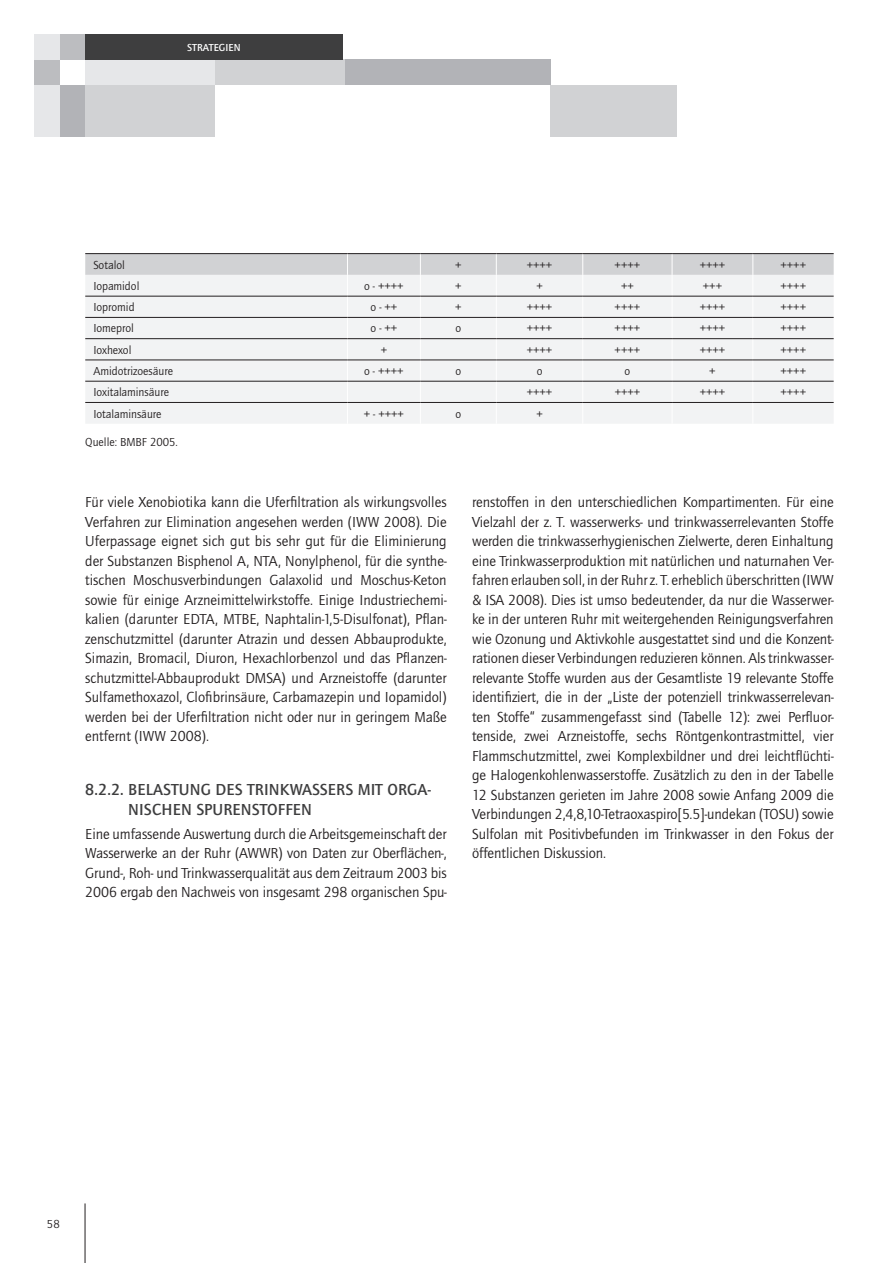
<style>
.page{position:relative;width:893px;height:1263px;background:#fff}
.page>*{position:absolute;margin:0;border:0;box-sizing:border-box;transform-origin:0 0}
.t1{font:500 16.5px "Quay Sans ITC Std";letter-spacing:.01em;color:#3e3e3f}
.t2{font:15px/19.5px "Quay Sans ITC Std";letter-spacing:-.005em;color:#231f20;text-align:justify}
.t3{font:12px "Quay Sans ITC Std";color:#231f20}
.t4{font:500 10.5px "Quay Sans ITC Std";letter-spacing:.005em;color:#fff}
</style>
<div class="page">
<hr style="left:85px;top:1203px;width:1px;height:60px;background:#231f20">
<div style="left:60px;top:85px;width:25px;height:51px;background:#b2b3b7"></div>
<div style="left:85px;top:60px;width:130px;height:25px;background:#e6e7e9"></div>
<div style="left:85px;top:85px;width:130px;height:51px;background:#d1d2d4"></div>
<div style="left:551px;top:85px;width:126px;height:51px;background:#d1d2d4"></div>
<div style="left:34px;top:60px;width:26px;height:25px;background:#bcbdc0"></div>
<div style="left:34px;top:85px;width:26px;height:51px;background:#e6e7e9"></div>
<div style="left:60px;top:34px;width:25px;height:26px;background:#bcbdc0"></div>
<div style="left:34px;top:34px;width:26px;height:26px;background:#e6e7e9"></div>
<div style="left:342px;top:60px;width:209px;height:25px;background:#b2b3b7"></div>
<div style="left:215px;top:60px;width:130px;height:25px;background:#d1d2d4"></div>
<div style="left:85px;top:34px;width:257px;height:26px;background:#3e3e3f"></div>
<svg style="left:85px;top:254px;width:749px;height:169px"></svg>
<hr style="left:85px;top:253px;width:262px;height:1px;background:#231f20">
<hr style="left:347px;top:253px;width:73px;height:1px;background:#231f20">
<hr style="left:420px;top:253px;width:76px;height:1px;background:#231f20">
<hr style="left:496px;top:253px;width:87px;height:1px;background:#231f20">
<hr style="left:583px;top:253px;width:89px;height:1px;background:#231f20">
<hr style="left:672px;top:253px;width:81px;height:1px;background:#231f20">
<hr style="left:753px;top:253px;width:81px;height:1px;background:#231f20">
<hr style="left:85px;top:296px;width:262px;height:1px;background:#231f20">
<hr style="left:347px;top:296px;width:73px;height:1px;background:#231f20">
<hr style="left:420px;top:296px;width:76px;height:1px;background:#231f20">
<hr style="left:496px;top:296px;width:87px;height:1px;background:#231f20">
<hr style="left:583px;top:296px;width:89px;height:1px;background:#231f20">
<hr style="left:672px;top:296px;width:81px;height:1px;background:#231f20">
<hr style="left:753px;top:296px;width:81px;height:1px;background:#231f20">
<hr style="left:85px;top:317px;width:262px;height:1px;background:#231f20">
<hr style="left:347px;top:317px;width:73px;height:1px;background:#231f20">
<hr style="left:420px;top:317px;width:76px;height:1px;background:#231f20">
<hr style="left:496px;top:317px;width:87px;height:1px;background:#231f20">
<hr style="left:583px;top:317px;width:89px;height:1px;background:#231f20">
<hr style="left:672px;top:317px;width:81px;height:1px;background:#231f20">
<hr style="left:753px;top:317px;width:81px;height:1px;background:#231f20">
<hr style="left:85px;top:338px;width:262px;height:1px;background:#231f20">
<hr style="left:347px;top:338px;width:73px;height:1px;background:#231f20">
<hr style="left:420px;top:338px;width:76px;height:1px;background:#231f20">
<hr style="left:496px;top:338px;width:87px;height:1px;background:#231f20">
<hr style="left:583px;top:338px;width:89px;height:1px;background:#231f20">
<hr style="left:672px;top:338px;width:81px;height:1px;background:#231f20">
<hr style="left:753px;top:338px;width:81px;height:1px;background:#231f20">
<hr style="left:85px;top:360px;width:262px;height:1px;background:#231f20">
<hr style="left:347px;top:360px;width:73px;height:1px;background:#231f20">
<hr style="left:420px;top:360px;width:76px;height:1px;background:#231f20">
<hr style="left:496px;top:360px;width:87px;height:1px;background:#231f20">
<hr style="left:583px;top:360px;width:89px;height:1px;background:#231f20">
<hr style="left:672px;top:360px;width:81px;height:1px;background:#231f20">
<hr style="left:753px;top:360px;width:81px;height:1px;background:#231f20">
<hr style="left:85px;top:381px;width:262px;height:1px;background:#231f20">
<hr style="left:347px;top:381px;width:73px;height:1px;background:#231f20">
<hr style="left:420px;top:381px;width:76px;height:1px;background:#231f20">
<hr style="left:496px;top:381px;width:87px;height:1px;background:#231f20">
<hr style="left:583px;top:381px;width:89px;height:1px;background:#231f20">
<hr style="left:672px;top:381px;width:81px;height:1px;background:#231f20">
<hr style="left:753px;top:381px;width:81px;height:1px;background:#231f20">
<hr style="left:85px;top:402px;width:262px;height:1px;background:#231f20">
<hr style="left:347px;top:402px;width:73px;height:1px;background:#231f20">
<hr style="left:420px;top:402px;width:76px;height:1px;background:#231f20">
<hr style="left:496px;top:402px;width:87px;height:1px;background:#231f20">
<hr style="left:583px;top:402px;width:89px;height:1px;background:#231f20">
<hr style="left:672px;top:402px;width:81px;height:1px;background:#231f20">
<hr style="left:753px;top:402px;width:81px;height:1px;background:#231f20">
<p class="t4" style="left:187px;top:41px;width:55px">STRATEGIEN</p>
<p class="t3" style="left:93px;top:258px;width:33px">Sotalol</p>
<p class="t3" style="left:455px;top:258px;width:8px">+</p>
<p class="t3" style="left:527px;top:258px;width:27px">++++</p>
<p class="t3" style="left:615px;top:258px;width:27px">++++</p>
<p class="t3" style="left:700px;top:258px;width:27px">++++</p>
<p class="t3" style="left:780px;top:258px;width:27px">++++</p>
<p class="t3" style="left:93px;top:279px;width:48px">Iopamidol</p>
<p class="t3" style="left:364px;top:279px;width:41px">o - ++++</p>
<p class="t3" style="left:455px;top:279px;width:8px">+</p>
<p class="t3" style="left:536px;top:279px;width:8px">+</p>
<p class="t3" style="left:621px;top:279px;width:14px">++</p>
<p class="t3" style="left:703px;top:279px;width:21px">+++</p>
<p class="t3" style="left:780px;top:279px;width:27px">++++</p>
<p class="t3" style="left:93px;top:300px;width:43px">Iopromid</p>
<p class="t3" style="left:371px;top:300px;width:28px">o - ++</p>
<p class="t3" style="left:455px;top:300px;width:8px">+</p>
<p class="t3" style="left:527px;top:300px;width:27px">++++</p>
<p class="t3" style="left:615px;top:300px;width:27px">++++</p>
<p class="t3" style="left:700px;top:300px;width:27px">++++</p>
<p class="t3" style="left:780px;top:300px;width:27px">++++</p>
<p class="t3" style="left:93px;top:321px;width:42px">Iomeprol</p>
<p class="t3" style="left:371px;top:321px;width:28px">o - ++</p>
<p class="t3" style="left:455px;top:321px;width:7px">o</p>
<p class="t3" style="left:527px;top:321px;width:27px">++++</p>
<p class="t3" style="left:615px;top:321px;width:27px">++++</p>
<p class="t3" style="left:700px;top:321px;width:27px">++++</p>
<p class="t3" style="left:780px;top:321px;width:27px">++++</p>
<p class="t3" style="left:93px;top:343px;width:40px">Ioxhexol</p>
<p class="t3" style="left:381px;top:343px;width:8px">+</p>
<p class="t3" style="left:527px;top:343px;width:27px">++++</p>
<p class="t3" style="left:615px;top:343px;width:27px">++++</p>
<p class="t3" style="left:700px;top:343px;width:27px">++++</p>
<p class="t3" style="left:780px;top:343px;width:27px">++++</p>
<p class="t3" style="left:93px;top:364px;width:81px">Amidotrizoesäure</p>
<p class="t3" style="left:364px;top:364px;width:41px">o - ++++</p>
<p class="t3" style="left:455px;top:364px;width:7px">o</p>
<p class="t3" style="left:537px;top:364px;width:7px">o</p>
<p class="t3" style="left:625px;top:364px;width:7px">o</p>
<p class="t3" style="left:709px;top:364px;width:8px">+</p>
<p class="t3" style="left:780px;top:364px;width:27px">++++</p>
<p class="t3" style="left:93px;top:385px;width:77px">Ioxitalaminsäure</p>
<p class="t3" style="left:527px;top:385px;width:27px">++++</p>
<p class="t3" style="left:615px;top:385px;width:27px">++++</p>
<p class="t3" style="left:700px;top:385px;width:27px">++++</p>
<p class="t3" style="left:780px;top:385px;width:27px">++++</p>
<p class="t3" style="left:93px;top:406px;width:70px">Iotalaminsäure</p>
<p class="t3" style="left:364px;top:406px;width:42px">+ - ++++</p>
<p class="t3" style="left:455px;top:406px;width:7px">o</p>
<p class="t3" style="left:536px;top:406px;width:8px">+</p>
<p class="t3" style="left:85px;top:435px;width:94px">Quelle: BMBF 2005.</p>
<p class="t2" style="left:85px;top:492px;width:363px">Für viele Xenobiotika kann die Uferfiltration als wirkungsvolles Verfahren zur Elimination angesehen werden (IWW 2008). Die Uferpassage eignet sich gut bis sehr gut für die Eliminierung der Substanzen Bisphenol A, NTA, Nonylphenol, für die synthe&shy;tischen Moschusverbindungen Galaxolid und Moschus-Keton sowie für einige Arzneimittelwirkstoffe. Einige Industriechemi&shy;kalien (darunter EDTA, MTBE, Naphtalin-1,5-Disulfonat), Pflan&shy;zenschutzmittel (darunter Atrazin und dessen Abbauprodukte, Simazin, Bromacil, Diuron, Hexachlorbenzol und das Pflanzen&shy;schutzmittel-Abbauprodukt DMSA) und Arzneistoffe (darunter Sulfamethoxazol, Clofibrinsäure, Carbamazepin und Iopamidol) werden bei der Uferfiltration nicht oder nur in geringem Maße entfernt (IWW 2008).</p>
<p class="t1" style="left:85px;top:780px;width:205px">8.2.2. BELASTUNG DES TRINKWASS</p>
<p class="t1" style="left:328px;top:780px;width:105px">ERS MIT ORGA-</p>
<p class="t1" style="left:128px;top:800px;width:185px">NISCH EN SPURENSTOFFEN</p>
<p class="t2" style="left:85px;top:824px;width:363px">Eine umfassende Auswertung durch die Arbeitsgemeinschaft der Wasserwerke an der Ruhr (AWWR) von Daten zur Oberflächen-, Grund-, Roh- und Trinkwasserqualität aus dem Zeitraum 2003 bis 2006 ergab den Nachweis von insgesamt 298 organischen Spu-</p>
<p class="t2" style="left:472px;top:492px;width:363px">renstoffen in den unterschiedlichen Kompartimenten. Für eine Vielzahl der z. T. wasserwerks- und trinkwasserrelevanten Stoffe werden die trinkwasserhygienischen Zielwerte, deren Einhaltung eine Trinkwasserproduktion mit natürlichen und naturnahen Ver&shy;fahren erlauben soll, in der Ruhr z. T. erheblich überschritten (IWW &amp; ISA 2008). Dies ist umso bedeutender, da nur die Wasserwer&shy;ke in der unteren Ruhr mit weitergehenden Reinigungsverfahren wie Ozonung und Aktivkohle ausgestattet sind und die Konzent&shy;rationen dieser Verbindungen reduzieren können. Als trinkwasser&shy;relevante Stoffe wurden aus der Gesamtliste 19 relevante Stoffe identifiziert, die in der „Liste der potenziell trinkwasserrelevan&shy;ten Stoffe“ zusammengefasst sind (Tabelle 12): zwei Perfluor&shy;tenside, zwei Arzneistoffe, sechs Röntgenkontrastmittel, vier Flammschutzmittel, zwei Komplexbildner und drei leichtflüchti&shy;ge Halogenkohlenwasserstoffe. Zusätzlich zu den in der Tabelle 12 Substanzen gerieten im Jahre 2008 sowie Anfang 2009 die Verbindungen 2,4,8,10-Tetraoxaspiro[5.5]-undekan (TOSU) sowie Sulfolan mit Positivbefunden im Trinkwasser in den Fokus der öffentlichen Diskussion.</p>
<p class="t3" style="left:47px;top:1217px;width:14px">58</p>
</div>
